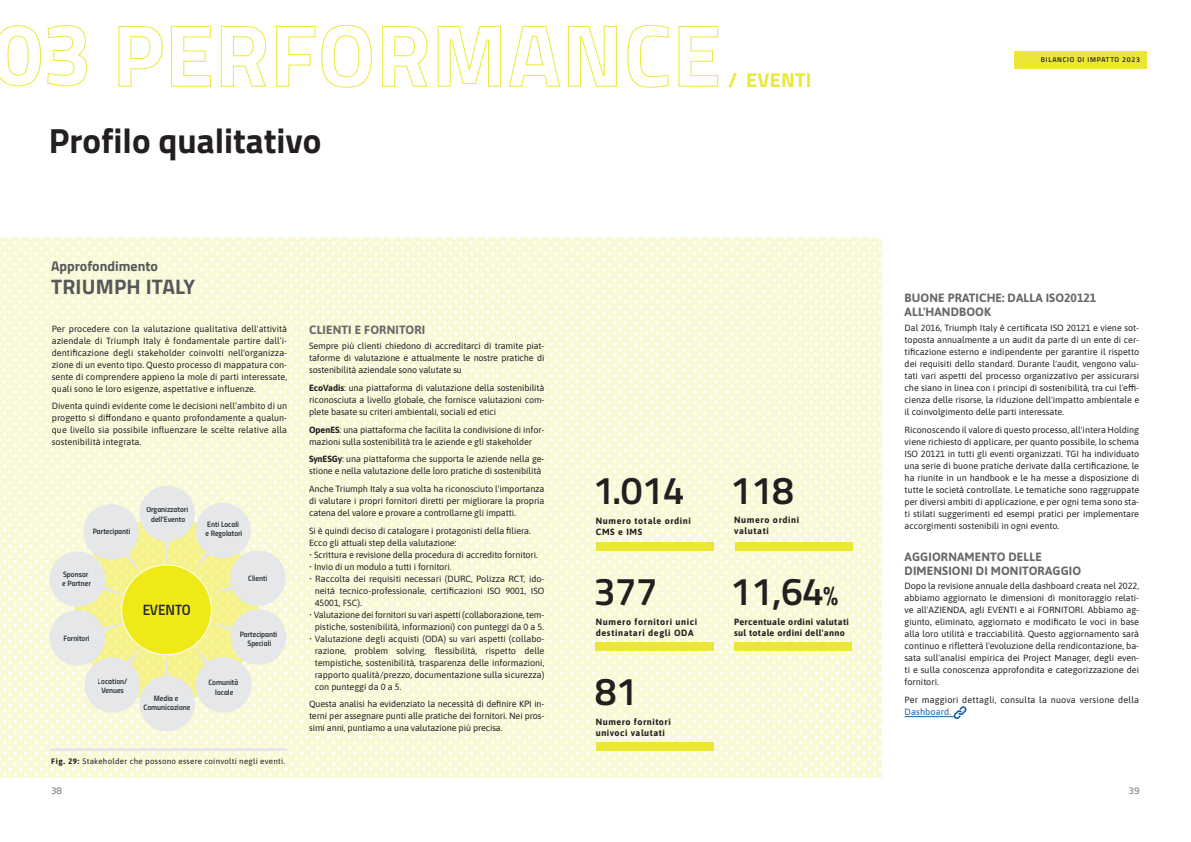
<style>
.page{position:relative;width:1191px;height:842px;background:#fff}
.page>*{position:absolute;margin:0;border:0;box-sizing:border-box;transform-origin:0 0}
.H1_number{font:600 39px "Titillium Web";letter-spacing:-.02em;color:#231f20}
.Stile_di_paragrafo_1{font:700 35px "Titillium Web";color:#231f20}
.H1_number-2{font:700 21px "Titillium Web";letter-spacing:.01em;color:#57585a}
.H1_number-3{font:700 20px "Titillium Web";letter-spacing:.01em;color:#ebe835}
.t1{font:14.9px "Titillium Semibold Upright";color:#252a2d}
.H1_number-4{font:700 14px "Titillium Web";color:#57585a}
.titoletto{font:700 12px/14px "Asap";letter-spacing:.01em;color:#696969}
.t2{font:600 10px "Titillium Web";color:#939598}
.Body_Text_Left{font:9px/12px "Asap";letter-spacing:-.01em;color:#231f20;text-align:justify}
.t3{font:700 9px/11px "Asap";letter-spacing:.06em;color:#231f20}
.Body_Text_Left-2{font:9px/12px "Asap";letter-spacing:.02em;color:#231f20}
.t4{font:700 9px/11px "Asap";letter-spacing:.04em;color:#231f20}
.H3_Kerning_200{font:8px "Asap";letter-spacing:.03em;color:#231f20}
.t5{font:7.8px/9.3px "Titillium Semibold Upright";color:#252a2d;text-align:center}
.t6{font:600 7px "Titillium Web";letter-spacing:.1em;color:#231f20}
.s1{font-weight:700}
.s2{font-size:27px}
.s3{color:#175d9e}
</style>
<div class="page">
<div style="left:1014px;top:51px;width:132px;height:18px;background:#ebe835"></div>
<img style="left:0;top:237px;width:882px;height:541px">
<svg style="left:0;top:25px;width:87px;height:62px"></svg>
<svg style="left:118px;top:25px;width:45px;height:62px"></svg>
<svg style="left:171px;top:25px;width:40px;height:62px"></svg>
<svg style="left:220px;top:25px;width:47px;height:62px"></svg>
<svg style="left:276px;top:24px;width:96px;height:64px"></svg>
<svg style="left:382px;top:25px;width:46px;height:62px"></svg>
<svg style="left:437px;top:25px;width:64px;height:62px"></svg>
<svg style="left:509px;top:25px;width:51px;height:62px"></svg>
<svg style="left:567px;top:25px;width:50px;height:62px"></svg>
<svg style="left:627px;top:24px;width:42px;height:64px"></svg>
<svg style="left:678px;top:25px;width:40px;height:62px"></svg>
<hr style="left:904px;top:716px;width:49px;height:1px;background:#175d9e">
<svg style="left:953px;top:706px;width:13px;height:13px"></svg>
<hr style="left:51px;top:748px;width:235px;height:2px;background:#e6e7e9">
<svg style="left:74px;top:517px;width:185px;height:186px;background:#f4f28f"></svg>
<div style="left:122px;top:565px;width:89px;height:90px;background:#eee917;border-radius:50%"></div>
<div style="left:139px;top:486px;width:56px;height:55px;background:#e6e7e9;border-radius:50%"></div>
<svg style="left:164px;top:541px;width:5px;height:22px"></svg>
<div style="left:139px;top:676px;width:56px;height:55px;background:#e6e7e9;border-radius:50%"></div>
<svg style="left:164px;top:656px;width:5px;height:20px"></svg>
<svg style="left:46px;top:500px;width:98px;height:216px;background:#eeeec9"></svg>
<svg style="left:191px;top:499px;width:98px;height:217px;background:#eeeeca"></svg>
<div style="left:596px;top:542px;width:117px;height:9px;background:#ebe835"></div>
<div style="left:735px;top:542px;width:117px;height:9px;background:#ebe835"></div>
<div style="left:595px;top:642px;width:118px;height:8px;background:#ebe835"></div>
<div style="left:734px;top:642px;width:117px;height:8px;background:#ebe835"></div>
<div style="left:596px;top:742px;width:117px;height:8px;background:#ebe835"></div>
<p class="Stile_di_paragrafo_1" style="left:49px;top:114px;width:274px">Profilo qualitativo</p>
<p class="H1_number-4" style="left:51px;top:255px;width:108px">Approfondimento</p>
<p class="H1_number-2" style="left:51px;top:271px;width:146px">TRIUMPH ITALY</p>
<p class="Body_Text_Left" style="left:52px;top:322px;width:237px">Per procedere con la valutazione qualitativa dell'attività aziendale di Triumph Italy è fondamentale partire dall’i&shy;dentificazione degli stakeholder coinvolti nell'organizza&shy;zione di un evento tipo. Questo processo di mappatura con&shy;sente di comprendere appieno la mole di parti interessate, quali sono le loro esigenze, aspettative e influenze.</p>
<p class="Body_Text_Left" style="left:52px;top:400px;width:237px">Diventa quindi evidente come le decisioni nell’ambito di un progetto si diffondano e quanto profondamente a qualun&shy;que livello sia possibile influenzare le scelte relative alla sostenibilità integrata.</p>
<p class="t5" style="left:93px;top:526px;width:39px">Partecipanti</p>
<p class="t5" style="left:146px;top:505px;width:43px">Organizzatori dell'Evento</p>
<p class="t5" style="left:205px;top:519px;width:39px;text-align:left">Enti Locali e Regolatori</p>
<p class="t5" style="left:62px;top:569px;width:30px;text-align:left">Sponsor e Partner</p>
<p class="t5" style="left:248px;top:573px;width:21px">Clienti</p>
<h3 class="t1" style="left:142px;top:598px;width:50px">EVENTO</h3>
<p class="t5" style="left:63px;top:633px;width:28px">Fornitori</p>
<p class="t5" style="left:239px;top:629px;width:39px">Partecipanti<br>Speciali</p>
<p class="t5" style="left:98px;top:676px;width:31px">Location/<br>Venues</p>
<p class="t5" style="left:144px;top:693px;width:48px">Media e<br>Comunicazione</p>
<p class="t5" style="left:208px;top:677px;width:31px">Comunità locale</p>
<p class="H3_Kerning_200" style="left:51px;top:755px;width:235px"><span class="s1">Fig. 29:</span> Stakeholder che possono essere coinvolti negli eventi.</p>
<p class="titoletto" style="left:309px;top:322px;width:118px">CLIENTI E FORNITORI</p>
<p class="Body_Text_Left" style="left:309px;top:340px;width:237px">Sempre più clienti chiedono di accreditarci di tramite piat&shy;taforme di valutazione e attualmente le nostre pratiche di sostenibilità aziendale sono valutate su</p>
<p class="Body_Text_Left" style="left:309px;top:381px;width:237px"><span class="s1">EcoVadis</span>: una piattaforma di valutazione della sostenibilità riconosciuta a livello globale, che fornisce valutazioni com&shy;plete basate su criteri ambientali, sociali ed etici</p>
<p class="Body_Text_Left" style="left:309px;top:423px;width:237px"><span class="s1">OpenES</span>: una piattaforma che facilita la condivisione di infor&shy;mazioni sulla sostenibilità tra le aziende e gli stakeholder</p>
<p class="Body_Text_Left" style="left:309px;top:453px;width:237px"><span class="s1">SynESGy</span>: una piattaforma che supporta le aziende nella ge&shy;stione e nella valutazione delle loro pratiche di sostenibilità</p>
<p class="Body_Text_Left" style="left:309px;top:482px;width:237px">Anche Triumph Italy a sua volta ha riconosciuto l'importanza di valutare i propri fornitori diretti per migliorare la propria catena del valore e provare a controllarne gli impatti.</p>
<p class="Body_Text_Left" style="left:309px;top:524px;width:223px">Si è quindi deciso di catalogare i protagonisti della filiera.</p>
<p class="Body_Text_Left" style="left:309px;top:536px;width:149px">Ecco gli attuali step della valutazione:</p>
<p class="Body_Text_Left" style="left:309px;top:548px;width:230px">• Scrittura e revisione della procedura di accredito fornitori.</p>
<p class="Body_Text_Left" style="left:309px;top:560px;width:144px">• Invio di un modulo a tutti i fornitori.</p>
<p class="Body_Text_Left" style="left:315px;top:572px;width:231px;text-indent:-6px">• Raccolta dei requisiti necessari (DURC, Polizza RCT, ido&shy;neità tecnico-professionale, certificazioni ISO 9001, ISO 45001, FSC).</p>
<p class="Body_Text_Left" style="left:309px;top:608px;width:237px;text-align:right">• Valutazione dei fornitori su vari aspetti (collaborazione, tem&shy;pistiche, sostenibilità, informazioni) con punteggi da 0 a 5.</p>
<p class="Body_Text_Left" style="left:315px;top:632px;width:231px;text-indent:-6px">• Valutazione degli acquisti (ODA) su vari aspetti (collabo&shy;razione, problem solving, flessibilità, rispetto delle tempistiche, sostenibilità, trasparenza delle informazioni, rapporto qualità/prezzo, documentazione sulla sicurezza) con punteggi da 0 a 5.</p>
<p class="Body_Text_Left" style="left:309px;top:698px;width:237px">Questa analisi ha evidenziato la necessità di definire KPI in&shy;terni per assegnare punti alle pratiche dei fornitori. Nei pros&shy;simi anni, puntiamo a una valutazione più precisa.</p>
<p class="H1_number-3" style="left:728px;top:65px;width:85px">/ EVENTI</p>
<p class="H1_number" style="left:593px;top:461px;width:94px">1.014</p>
<h3 class="t3" style="left:596px;top:514px;width:97px">Numero totale ordini<br>CMS e IMS</h3>
<p class="H1_number" style="left:594px;top:561px;width:65px">377</p>
<h3 class="t3" style="left:596px;top:615px;width:103px">Numero fornitori unici</h3>
<h3 class="t3" style="left:596px;top:626px;width:99px">destinatari degli ODA</h3>
<p class="H1_number" style="left:595px;top:662px;width:44px">81</p>
<h3 class="t3" style="left:596px;top:716px;width:76px">Numero fornitori univoci valutati</h3>
<p class="H1_number" style="left:730px;top:461px;width:65px">118</p>
<h3 class="t3" style="left:734px;top:513px;width:67px">Numero ordini valutati</h3>
<p class="H1_number" style="left:730px;top:561px;width:110px">11,64<span class="s2">%</span></p>
<h3 class="t4" style="left:734px;top:615px;width:116px">Percentuale ordini valutati sul totale ordini dell'anno</h3>
<p class="t6" style="left:1040px;top:54px;width:101px">BILANCIO DI IMPATTO 2023</p>
<p class="titoletto" style="left:904px;top:290px;width:193px">BUONE PRATICHE: DALLA ISO20121<br>ALL'HANDBOOK</p>
<p class="Body_Text_Left" style="left:904px;top:321px;width:236px">Dal 2016, Triumph Italy è certificata ISO 20121 e viene sot&shy;toposta annualmente a un audit da parte di un ente di cer&shy;tificazione esterno e indipendente per garantire il rispetto dei requisiti dello standard. Durante l'audit, vengono valu&shy;tati vari aspetti del processo organizzativo per assicurarsi che siano in linea con i principi di sostenibilità, tra cui l'effi&shy;cienza delle risorse, la riduzione dell'impatto ambientale e il coinvolgimento delle parti interessate.</p>
<p class="Body_Text_Left" style="left:904px;top:423px;width:236px">Riconoscendo il valore di questo processo, all'intera Holding viene richiesto di applicare, per quanto possibile, lo schema ISO 20121 in tutti gli eventi organizzati. TGI ha individuato una serie di buone pratiche derivate dalla certificazione, le ha riunite in un handbook e le ha messe a disposizione di tutte le società controllate. Le tematiche sono raggruppate per diversi ambiti di applicazione, e per ogni tema sono sta&shy;ti stilati suggerimenti ed esempi pratici per implementare accorgimenti sostenibili in ogni evento.</p>
<p class="titoletto" style="left:904px;top:548px;width:178px">AGGIORNAMENTO DELLE<br>DIMENSIONI DI MONITORAGGIO</p>
<p class="Body_Text_Left" style="left:904px;top:580px;width:236px">Dopo la revisione annuale della dashboard creata nel 2022, abbiamo aggiornato le dimensioni di monitoraggio relati&shy;ve all'AZIENDA, agli EVENTI e ai FORNITORI. Abbiamo ag&shy;giunto, eliminato, aggiornato e modificato le voci in base alla loro utilità e tracciabilità. Questo aggiornamento sarà continuo e rifletterà l'evoluzione della rendicontazione, ba&shy;sata sull'analisi empirica dei Project Manager, degli even&shy;ti e sulla conoscenza approfondita e categorizzazione dei fornitori.</p>
<p class="Body_Text_Left-2" style="left:904px;top:693px;width:236px">Per maggiori dettagli, consulta la nuova versione della<br><span class="s3">Dashboard.</span></p>
<p class="t2" style="left:51px;top:783px;width:13px">38</p>
<p class="t2" style="left:1128px;top:783px;width:13px">39</p>
</div>
